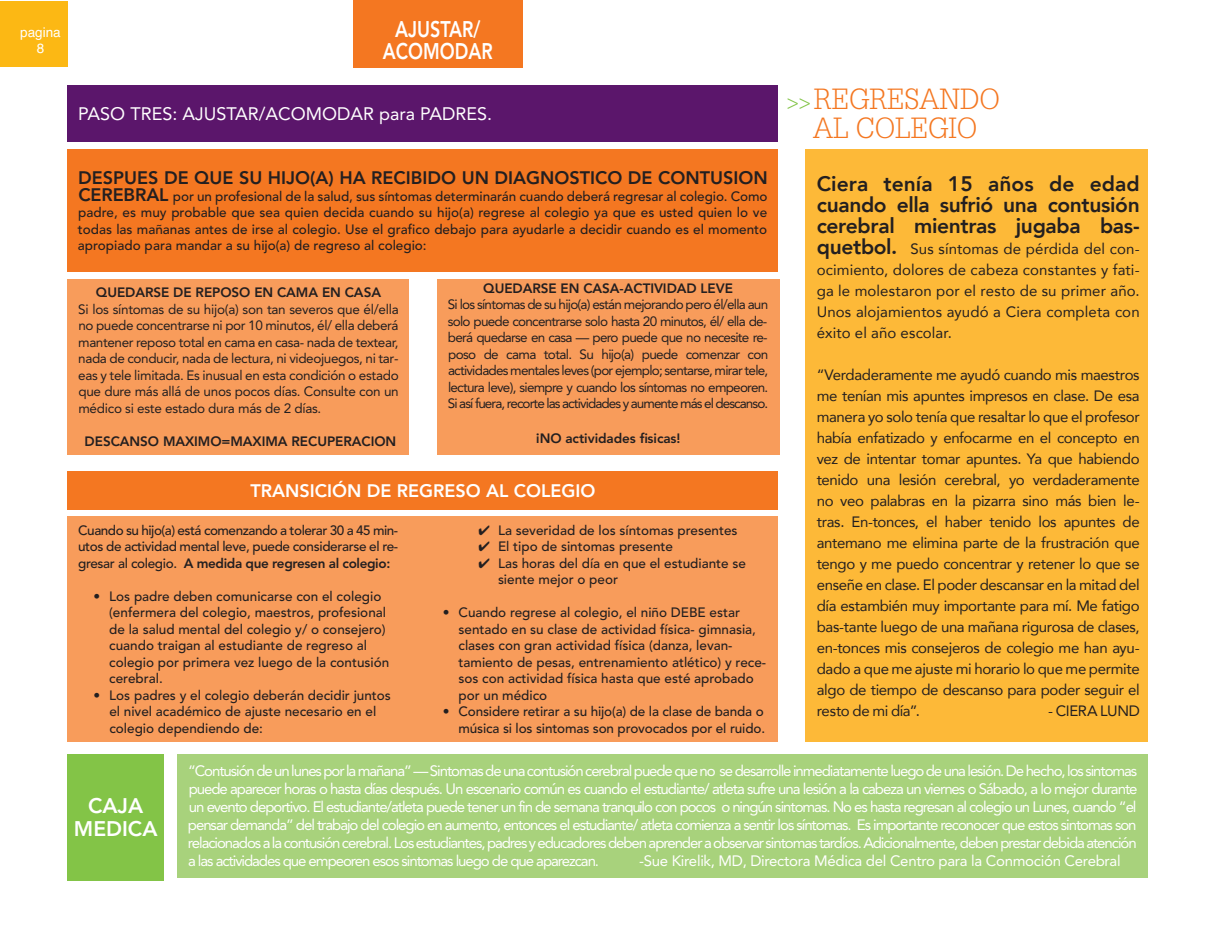
<style>
.page{position:relative;width:1215px;height:945px;background:#fff}
.page>*{position:absolute;margin:0;border:0;box-sizing:border-box;transform-origin:0 0}
.t1{font:300 28.5px/28.5px "Glypha LT Std";color:#f47721;text-align:center}
.t2{font:800 22.5px/22.5px "Avenir";color:#fff;text-align:center;scale:.8 1}
.t3{font:800 21px/21px "Avenir";letter-spacing:-.015em;color:#231f20;text-align:justify}
.t4{font:800 21px/22.5px "Avenir";color:#fff;text-align:center}
.t5{font:800 18px "Avenir";color:#231f20}
.t6{font:18px "Avenir";color:#fff}
.t7{font:800 18px "Avenir";color:#fff}
.t8{font:15px/21px "Avenir";letter-spacing:-.015em;color:#231f20;text-align:justify}
.t9{font:15px/18px "Avenir";letter-spacing:-.03em;color:#fff;text-align:justify}
.t10{font:500 13.5px/16.5px "Avenir";color:#231f20}
.t11{font:13.5px/16.5px "Avenir";letter-spacing:-.045em;color:#231f20;text-align:justify}
.t12{font:800 13.5px "Avenir";letter-spacing:-.005em;color:#231f20}
.t13{font:13.5px/16.5px "Helvetica";color:#fff;text-align:center}
.s1{font-weight:800;font-size:18px}
.s2{font-weight:800}
.s3{font-family:"Minion";font-weight:700;font-size:19.5px;color:#83c447}
.s4{font-weight:800;font-size:21px}
</style>
<div class="page">
<div style="left:68px;top:149px;width:710px;height:122px;background:#f47721"></div>
<div style="left:68px;top:279px;width:342px;height:176px;background:#f89c5b"></div>
<div style="left:437px;top:279px;width:342px;height:175px;background:#f89c5b"></div>
<div style="left:806px;top:149px;width:342px;height:593px;background:#fdb938"></div>
<div style="left:68px;top:516px;width:710px;height:226px;background:#f89c5b"></div>
<div style="left:68px;top:471px;width:710px;height:39px;background:#f47721"></div>
<div style="left:68px;top:754px;width:96px;height:126px;background:#83c447"></div>
<div style="left:177px;top:754px;width:971px;height:124px;background:#a8d27c"></div>
<div style="left:0;top:2px;width:68px;height:66px;background:#fcb814"></div>
<div style="left:353px;top:0;width:169px;height:67px;background:#f47721"></div>
<div style="left:68px;top:86px;width:710px;height:56px;background:#5b166b"></div>
<hr style="left:586px;top:0;width:42px;height:1px;background:#000">
<hr style="left:586px;top:944px;width:42px;height:1px;background:#000">
<hr style="left:0;top:452px;width:1px;height:42px;background:#000">
<hr style="left:1214px;top:452px;width:1px;height:42px;background:#000">
<p class="t13" style="left:20px;top:24px;width:42px">pagina<br>8</p>
<h2 class="t2" style="left:383px;top:18px;width:139px">AJUSTAR/<br>ACOMODAR</h2>
<h3 class="t6" style="left:78px;top:99px;width:415px">PASO TRES: AJUSTAR/ACOMODAR para PADRES.</h3>
<h3 class="t5" style="left:78px;top:164px;width:691px">DESPUES DE QUE SU HIJO(A) HA RECIBIDO UN DIAGNOSTICO DE CONTUSION</h3>
<p class="t10" style="left:78px;top:187px;width:691px;text-align:justify"><span class="s1">CEREBRAL</span> por un profesional de la salud, sus síntomas determinarán cuando deberá regresar al colegio. Como padre, es muy probable que sea quien decida cuando su hijo(a) regrese al colegio ya que es usted quien lo ve todas las mañanas antes de irse al colegio. Use el grafico debajo para ayudarle a decidir cuando es el momento apropiado para mandar a su hijo(a) de regreso al colegio:</p>
<p class="t12" style="left:96px;top:282px;width:287px">QUEDARSE DE REPOSO EN CAMA EN CASA</p>
<p class="t11" style="left:78px;top:300px;width:322px">Si los síntomas de su hijo(a) son tan severos que él/ella no puede concentrarse ni por 10 minutos, él/ ella deberá mantener reposo total en cama en casa- nada de textear, nada de conducir, nada de lectura, ni videojuegos, ni tar&shy;eas y tele limitada. Es inusual en esta condición o estado que dure más allá de unos pocos días. Consulte con un médico si este estado dura más de 2 días.</p>
<p class="t12" style="left:85px;top:430px;width:313px">DESCANSO MAXIMO=MAXIMA RECUPERACION</p>
<p class="t12" style="left:483px;top:277px;width:251px">QUEDARSE EN CASA-ACTIVIDAD LEVE</p>
<p class="t11" style="left:448px;top:296px;width:322px">Si los síntomas de su hijo(a) están mejorando pero él/ella aun solo puede concentrarse solo hasta 20 minutos, él/ ella de&shy;berá quedarse en casa — pero puede que no necesite re&shy;poso de cama total. Su hijo(a) puede comenzar con actividades mentales leves (por ejemplo; sentarse, mirar tele, lectura leve), siempre y cuando los síntomas no empeoren.<br>Si así fuera, recorte las actividades y aumente más el descanso.</p>
<p class="t12" style="left:536px;top:427px;width:146px">¡NO actividades fisicas!</p>
<h3 class="t7" style="left:251px;top:476px;width:346px">TRANSICIÓN DE REGRESO AL COLEGIO</h3>
<p class="t10" style="left:78px;top:521px;width:322px;text-align:justify">Cuando su hijo(a) está comenzando a tolerar 30 a 45 min&shy;utos de actividad mental leve, puede considerarse el re&shy;gresar al colegio. <span class="s2">A medida que regresen al colegio:</span></p>
<p class="t10" style="left:109px;top:587px;width:282px;text-indent:-16px">• Los padre deben comunicarse con el colegio (enfermera del colegio, maestros, profesional de la salud mental del colegio y/ o consejero) cuando traigan al estudiante de regreso al colegio por primera vez luego de la contusión cerebral.</p>
<p class="t10" style="left:109px;top:686px;width:283px;text-indent:-16px">• Los padres y el colegio deberán decidir juntos el nivel académico de ajuste necesario en el colegio dependiendo de:</p>
<p class="t10" style="left:478px;top:521px;width:261px">✔ La severidad de los síntomas presentes</p>
<p class="t10" style="left:478px;top:537px;width:196px">✔ El tipo de sintomas presente</p>
<p class="t10" style="left:498px;top:554px;width:250px;text-indent:-20px">✔ Las horas del día en que el estudiante se siente mejor o peor</p>
<p class="t10" style="left:458px;top:603px;width:309px;text-indent:-16px">• Cuando regrese al colegio, el niño DEBE estar sentado en su clase de actividad física- gimnasia, clases con gran actividad física (danza, levan&shy;tamiento de pesas, entrenamiento atlético) y rece&shy;sos con actividad física hasta que esté aprobado por un médico</p>
<p class="t10" style="left:443px;top:702px;width:324px;text-align:right">• Considere retirar a su hijo(a) de la clase de banda o música si los sintomas son provocados por el ruido.</p>
<h1 class="t1" style="left:787px;top:86px;width:215px"><span class="s3">&gt;&gt;</span> REGRESANDO<br>AL COLEGIO</h1>
<h3 class="t3" style="left:817px;top:173px;width:324px">Ciera tenía 15 años de edad cuando ella sufrió una contusión cerebral mientras jugaba bas-</h3>
<p class="t8" style="left:817px;top:238px;width:324px"><span class="s4">quetbol.</span> Sus síntomas de pérdida del con&shy;ocimiento, dolores de cabeza constantes y fati&shy;ga le molestaron por el resto de su primer año.<br>Unos alojamientos ayudó a Ciera completa con éxito el año escolar.</p>
<p class="t8" style="left:817px;top:364px;width:324px">“Verdaderamente me ayudó cuando mis maestros me tenían mis apuntes impresos en clase. De esa manera yo solo tenía que resaltar lo que el profesor había enfatizado y enfocarme en el concepto en vez de intentar tomar apuntes. Ya que habiendo tenido una lesión cerebral, yo verdaderamente no veo palabras en la pizarra sino más bien le&shy;tras. En-tonces, el haber tenido los apuntes de antemano me elimina parte de la frustración que tengo y me puedo concentrar y retener lo que se enseñe en clase. El poder descansar en la mitad del día estambién muy importante para mí. Me fatigo bas-tante luego de una mañana rigurosa de clases, en-tonces mis consejeros de colegio me han ayu&shy;dado a que me ajuste mi horario lo que me permite algo de tiempo de descanso para poder seguir el resto de mi día”.</p>
<p class="t8" style="left:1048px;top:700px;width:93px">- CIERA LUND</p>
<h3 class="t4" style="left:74px;top:795px;width:85px">CAJA<br>MEDICA</h3>
<p class="t9" style="left:188px;top:761px;width:951px">“Contusión de un lunes por la mañana” — Sintomas de una contusión cerebral puede que no se desarrolle inmediatamente luego de una lesión. De hecho, los sintomas puede aparecer horas o hasta días después. Un escenario común es cuando el estudiante/ atleta sufre una lesión a la cabeza un viernes o Sábado, a lo mejor durante un evento deportivo. El estudiante/atleta puede tener un fin de semana tranquilo con pocos o ningún sintomas. No es hasta regresan al colegio un Lunes, cuando “el pensar demanda” del trabajo del colegio en aumento, entonces el estudiante/ atleta comienza a sentir los síntomas. Es importante reconocer que estos sintomas son relacionados a la contusión cerebral. Los estudiantes, padres y educadores deben aprender a observar sintomas tardíos. Adicionalmente, deben prestar debida atención a las actividades que empeoren esos sintomas luego de que aparezcan.</p>
<p class="t9" style="left:639px;top:851px;width:483px">-Sue Kirelik, MD, Directora Médica del Centro para la Conmoción Cerebral</p>
</div>
